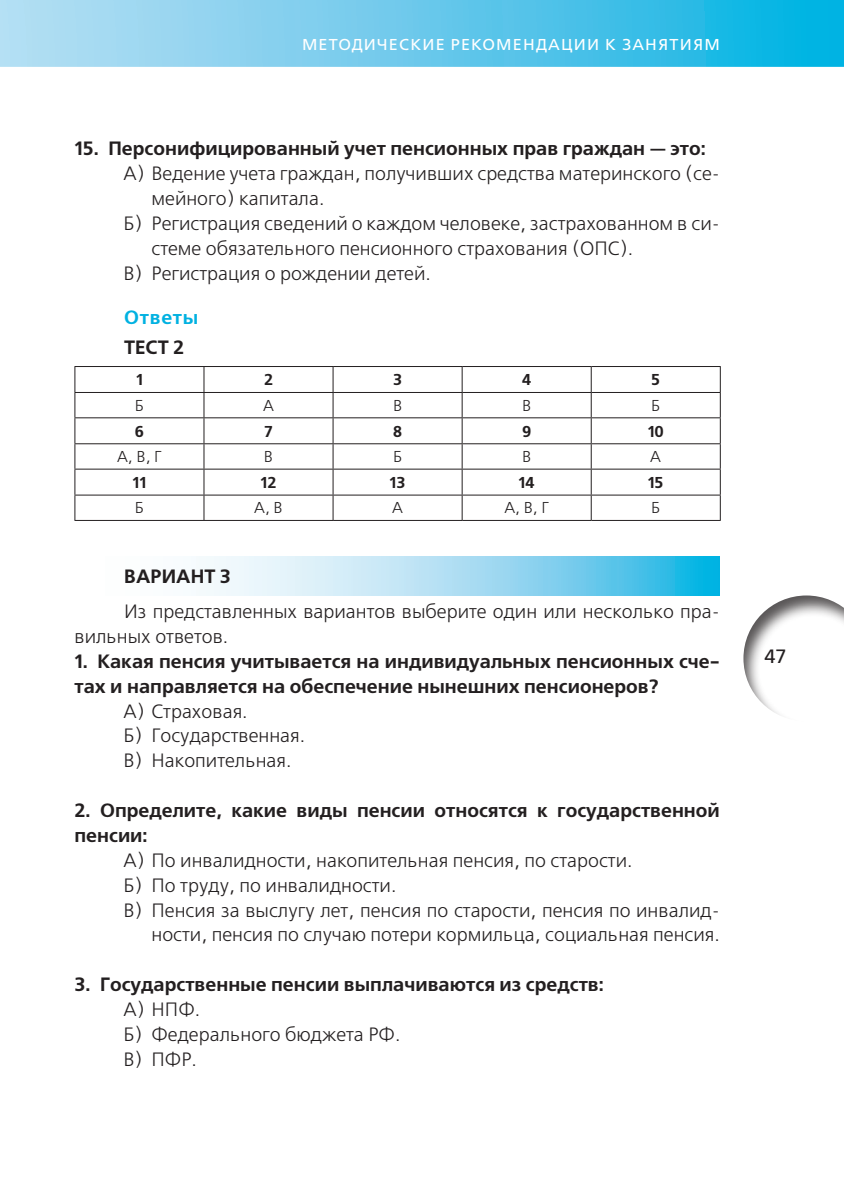
<style>
.page{position:relative;width:844px;height:1191px;background:#fff}
.page>*{position:absolute;margin:0;border:0;box-sizing:border-box;transform-origin:0 0}
.t1{font:19.25px/24.8px "Free Set C";color:#231f20}
.t2{font:700 19.25px/24.8px "Free Set C";color:#231f20}
.t3{font:600 19.25px "Free Set";letter-spacing:.04em;color:#00b1e1}
.t4{font:19.25px "Free Set C San Pin";color:#231f20}
.t5{font:15.75px "Free Set C San Pin";letter-spacing:.075em;color:#fff}
.t6{font:15.75px "Free Set C";color:#231f20}
.t7{font:700 15.75px "Free Set C";color:#231f20}
</style>
<div class="page">
<div style="left:742px;top:595px;width:101px;height:127px;background:#231f20;opacity:.75"></div>
<svg style="left:0;top:0;width:843px;height:67px;background:#63c8eb"></svg>
<svg style="left:199px;top:557px;width:520px;height:38px;background:#9cdbf1"></svg>
<hr style="left:74px;top:366px;width:130px;height:1px;background:#231f20">
<hr style="left:204px;top:366px;width:129px;height:1px;background:#231f20">
<hr style="left:333px;top:366px;width:129px;height:1px;background:#231f20">
<hr style="left:462px;top:366px;width:129px;height:1px;background:#231f20">
<hr style="left:591px;top:366px;width:129px;height:1px;background:#231f20">
<hr style="left:74px;top:392px;width:130px;height:1px;background:#231f20">
<hr style="left:204px;top:392px;width:129px;height:1px;background:#231f20">
<hr style="left:333px;top:392px;width:129px;height:1px;background:#231f20">
<hr style="left:462px;top:392px;width:129px;height:1px;background:#231f20">
<hr style="left:591px;top:392px;width:129px;height:1px;background:#231f20">
<hr style="left:74px;top:417px;width:130px;height:1px;background:#231f20">
<hr style="left:204px;top:417px;width:129px;height:1px;background:#231f20">
<hr style="left:333px;top:417px;width:129px;height:1px;background:#231f20">
<hr style="left:462px;top:417px;width:129px;height:1px;background:#231f20">
<hr style="left:591px;top:417px;width:129px;height:1px;background:#231f20">
<hr style="left:74px;top:443px;width:130px;height:1px;background:#231f20">
<hr style="left:204px;top:443px;width:129px;height:1px;background:#231f20">
<hr style="left:333px;top:443px;width:129px;height:1px;background:#231f20">
<hr style="left:462px;top:443px;width:129px;height:1px;background:#231f20">
<hr style="left:591px;top:443px;width:129px;height:1px;background:#231f20">
<hr style="left:74px;top:469px;width:130px;height:1px;background:#231f20">
<hr style="left:204px;top:469px;width:129px;height:1px;background:#231f20">
<hr style="left:333px;top:469px;width:129px;height:1px;background:#231f20">
<hr style="left:462px;top:469px;width:129px;height:1px;background:#231f20">
<hr style="left:591px;top:469px;width:129px;height:1px;background:#231f20">
<hr style="left:74px;top:494px;width:130px;height:1px;background:#231f20">
<svg style="left:74px;top:367px;width:1px;height:153px"></svg>
<hr style="left:204px;top:494px;width:129px;height:1px;background:#231f20">
<svg style="left:203px;top:367px;width:1px;height:153px"></svg>
<hr style="left:333px;top:494px;width:129px;height:1px;background:#231f20">
<svg style="left:332px;top:367px;width:1px;height:153px"></svg>
<hr style="left:462px;top:494px;width:129px;height:1px;background:#231f20">
<svg style="left:461px;top:367px;width:1px;height:153px"></svg>
<hr style="left:591px;top:494px;width:129px;height:1px;background:#231f20">
<svg style="left:590px;top:367px;width:1px;height:153px"></svg>
<svg style="left:719px;top:367px;width:1px;height:153px"></svg>
<hr style="left:74px;top:520px;width:130px;height:1px;background:#231f20">
<hr style="left:204px;top:520px;width:129px;height:1px;background:#231f20">
<hr style="left:333px;top:520px;width:129px;height:1px;background:#231f20">
<hr style="left:462px;top:520px;width:129px;height:1px;background:#231f20">
<hr style="left:591px;top:520px;width:129px;height:1px;background:#231f20">
<p class="t5" style="left:302px;top:36px;width:419px">МЕТОДИЧЕСКИЕ РЕКОМЕНДАЦИИ К ЗАНЯТИЯМ</p>
<p class="t2" style="left:74px;top:137px;width:632px">15. Персонифицированный учет пенсионных прав граждан — это:</p>
<p class="t1" style="left:123px;top:162px;width:597px">А) Ведение учета граждан, получивших средства материнского (се-</p>
<p class="t1" style="left:151px;top:187px;width:174px">мейного) капитала.</p>
<p class="t1" style="left:123px;top:212px;width:597px">Б) Регистрация сведений о каждом человеке, застрахованном в си-</p>
<p class="t1" style="left:151px;top:236px;width:483px">стеме обязательного пенсионного страхования (ОПС).</p>
<p class="t1" style="left:123px;top:261px;width:309px">В) Регистрация о рождении детей.</p>
<p class="t3" style="left:124px;top:306px;width:76px">Ответы</p>
<p class="t2" style="left:124px;top:336px;width:62px">ТЕСТ 2</p>
<p class="t7" style="left:136px;top:371px;width:8px">1</p>
<p class="t7" style="left:264px;top:371px;width:11px">2</p>
<p class="t7" style="left:393px;top:371px;width:11px">3</p>
<p class="t7" style="left:521px;top:371px;width:11px">4</p>
<p class="t7" style="left:651px;top:371px;width:11px">5</p>
<p class="t6" style="left:135px;top:397px;width:11px">Б</p>
<p class="t6" style="left:263px;top:397px;width:12px">А</p>
<p class="t6" style="left:393px;top:397px;width:11px">В</p>
<p class="t6" style="left:522px;top:397px;width:11px">В</p>
<p class="t6" style="left:651px;top:397px;width:11px">Б</p>
<p class="t7" style="left:135px;top:422px;width:11px">6</p>
<p class="t7" style="left:264px;top:422px;width:10px">7</p>
<p class="t7" style="left:392px;top:422px;width:11px">8</p>
<p class="t7" style="left:522px;top:422px;width:11px">9</p>
<p class="t7" style="left:647px;top:422px;width:18px">10</p>
<p class="t6" style="left:117px;top:448px;width:46px">А, В, Г</p>
<p class="t6" style="left:264px;top:448px;width:11px">В</p>
<p class="t6" style="left:393px;top:448px;width:11px">Б</p>
<p class="t6" style="left:522px;top:448px;width:11px">В</p>
<p class="t6" style="left:650px;top:448px;width:12px">А</p>
<p class="t7" style="left:133px;top:474px;width:15px">11</p>
<p class="t7" style="left:260px;top:474px;width:17px">12</p>
<p class="t7" style="left:389px;top:474px;width:17px">13</p>
<p class="t7" style="left:518px;top:474px;width:18px">14</p>
<p class="t7" style="left:647px;top:474px;width:17px">15</p>
<p class="t6" style="left:135px;top:499px;width:11px">Б</p>
<p class="t6" style="left:254px;top:499px;width:30px">А, В</p>
<p class="t6" style="left:392px;top:499px;width:12px">А</p>
<p class="t6" style="left:504px;top:499px;width:46px">А, В, Г</p>
<p class="t6" style="left:651px;top:499px;width:11px">Б</p>
<p class="t2" style="left:124px;top:565px;width:108px">ВАРИАНТ 3</p>
<p class="t1" style="left:74px;top:600px;width:646px;text-indent:50px">Из представленных вариантов выберите один или несколько пра&shy;вильных ответов.</p>
<p class="t2" style="left:74px;top:649px;width:646px">1. Какая пенсия учитывается на индивидуальных пенсионных сче&shy;тах и направляется на обеспечение нынешних пенсионеров?</p>
<p class="t1" style="left:123px;top:699px;width:183px">А) Страховая.<br>Б) Государственная.<br>В) Накопительная.</p>
<p class="t2" style="left:74px;top:798px;width:646px">2. Определите, какие виды пенсии относятся к государственной пенсии:</p>
<p class="t1" style="left:123px;top:848px;width:510px">А) По инвалидности, накопительная пенсия, по старости.</p>
<p class="t1" style="left:123px;top:873px;width:274px">Б) По труду, по инвалидности.</p>
<p class="t1" style="left:123px;top:898px;width:597px">В) Пенсия за выслугу лет, пенсия по старости, пенсия по инвалид-</p>
<p class="t1" style="left:151px;top:923px;width:569px">ности, пенсия по случаю потери кормильца, социальная пенсия.</p>
<p class="t2" style="left:74px;top:972px;width:530px">3. Государственные пенсии выплачиваются из средств:</p>
<p class="t1" style="left:123px;top:997px;width:278px">А) НПФ.<br>Б) Федерального бюджета РФ.<br>В) ПФР.</p>
<p class="t4" style="left:764px;top:646px;width:24px">47</p>
</div>
